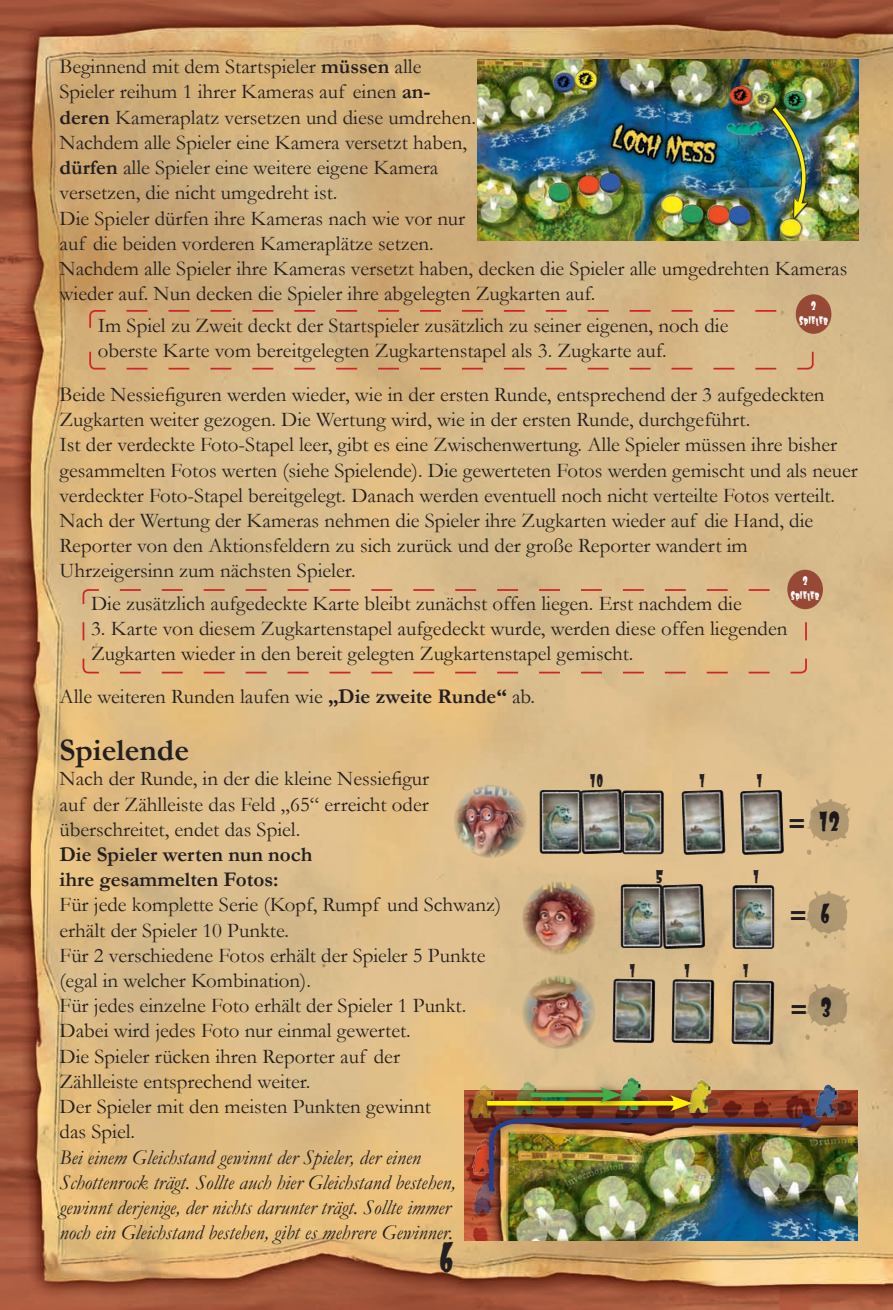
<style>
.page{position:relative;width:893px;height:1310px;background:#fff}
.page>*{position:absolute;margin:0;border:0;box-sizing:border-box;transform-origin:0 0}
.t1{font:42px "Frankie";color:#231f20}
.t2{font:700 31.5px "Garamond";color:#231f20}
.t3{font:700 27.3px "Times";color:#231f20}
.t4{font:27.3px "Frankie";color:#231f20}
.t5{font:21px/25.2px "Garamond";color:#231f20}
.t6{font:italic 21px/25.2px "Garamond";color:#231f20}
.t7{font:700 21px/25.2px "Garamond";color:#231f20}
.t8{font:18.2px "Frankie";color:#231f20}
.t9{font:12.25px/14.7px "Frankie";color:#fff;text-align:center}
.s1{font-weight:700}
.s2{font-family:"Times";font-weight:700}
.s3{font-family:"Frankie";font-weight:400}
</style>
<div class="page">
<img style="left:0;top:0;width:893px;height:1310px">
<svg style="left:88px;top:309px;width:726px;height:61px;background:#d4b080"></svg>
<svg style="left:82px;top:588px;width:726px;height:86px;background:#dbb988"></svg>
<div style="left:796px;top:294px;width:35px;height:40px;background:#964a35;border-radius:50%"></div>
<div style="left:787px;top:570px;width:36px;height:39px;background:#964a35;border-radius:50%"></div>
<img style="left:464px;top:1090px;width:394px;height:150px">
<img style="left:609px;top:1069px;width:49px;height:17px">
<img style="left:806px;top:1076px;width:49px;height:42px">
<img style="left:469px;top:1077px;width:37px;height:46px">
<img style="left:472px;top:1131px;width:8px;height:41px">
<img style="left:506px;top:1073px;width:48px;height:13px">
<img style="left:680px;top:1071px;width:49px;height:16px">
<img style="left:464px;top:1172px;width:49px;height:42px">
<div style="left:480px;top:1104px;width:350px;height:95px;background:#231f20;opacity:.75"></div>
<div style="left:478px;top:1086px;width:222px;height:33px;background:#231f20;opacity:.75"></div>
<div style="left:522px;top:1078px;width:108px;height:33px;background:#231f20;opacity:.75"></div>
<img style="left:487px;top:1087px;width:334px;height:108px">
<img style="left:540px;top:790px;width:123px;height:63px">
<div style="left:540px;top:790px;width:41px;height:63px;border:1px solid #231f20;border-radius:3px"></div>
<svg style="left:580px;top:785px;width:43px;height:73px;background:#837f73"></svg>
<div style="left:623px;top:791px;width:40px;height:63px;border:1px solid #231f20;border-radius:3px"></div>
<svg style="left:682px;top:786px;width:43px;height:72px;background:#868275"></svg>
<svg style="left:741px;top:786px;width:42px;height:72px;background:#868175"></svg>
<img style="left:798px;top:791px;width:51px;height:63px">
<img style="left:454px;top:784px;width:73px;height:74px;border-radius:37px">
<img style="left:477px;top:60px;width:381px;height:180px">
<img style="left:727px;top:83px;width:26px;height:26px">
<img style="left:702px;top:205px;width:29px;height:24px">
<img style="left:781px;top:87px;width:26px;height:18px">
<img style="left:550px;top:67px;width:28px;height:28px">
<img style="left:724px;top:114px;width:46px;height:29px">
<img style="left:775px;top:218px;width:29px;height:22px">
<img style="left:728px;top:203px;width:25px;height:24px">
<img style="left:679px;top:204px;width:25px;height:24px">
<img style="left:593px;top:171px;width:29px;height:24px">
<img style="left:655px;top:194px;width:29px;height:25px">
<img style="left:544px;top:182px;width:26px;height:24px">
<img style="left:571px;top:174px;width:29px;height:25px">
<img style="left:753px;top:87px;width:25px;height:25px">
<img style="left:770px;top:105px;width:49px;height:113px">
<img style="left:570px;top:65px;width:27px;height:26px">
<img style="left:798px;top:977px;width:51px;height:63px">
<svg style="left:732px;top:981px;width:42px;height:73px;background:#7b7667"></svg>
<svg style="left:613px;top:979px;width:42px;height:74px;background:#7b7768"></svg>
<svg style="left:672px;top:979px;width:42px;height:74px;background:#7b7667"></svg>
<img style="left:522px;top:975px;width:74px;height:74px;border-radius:37px">
<img style="left:798px;top:883px;width:51px;height:63px">
<img style="left:621px;top:884px;width:41px;height:64px">
<div style="left:621px;top:885px;width:41px;height:62px;border:1px solid #231f20;border-radius:3px"></div>
<img style="left:522px;top:881px;width:74px;height:74px;border-radius:37px">
<img style="left:733px;top:887px;width:41px;height:61px">
<div style="left:733px;top:885px;width:41px;height:63px;border:1px solid #231f20;border-radius:3px"></div>
<svg style="left:662px;top:880px;width:43px;height:72px;background:#858174"></svg>
<p class="t5" style="left:60px;top:54px;width:789px">Beginnend mit dem Startspieler <span class="s1">müssen</span> alle<br>Spieler reihum 1 ihrer Kameras auf einen <span class="s1">an-<br>deren</span> Kameraplatz versetzen und diese umdrehen.<br>Nachdem alle Spieler eine Kamera versetzt haben,<br><span class="s1">dürfen</span> alle Spieler eine weitere eigene Kamera<br>versetzen, die nicht umgedreht ist.<br>Die Spieler dürfen ihre Kameras nach wie vor nur<br>auf die beiden vorderen Kameraplätze setzen.<br>Nachdem alle Spieler ihre Kameras versetzt haben, decken die Spieler alle umgedrehten Kameras wieder auf. Nun decken die Spieler ihre abgelegten Zugkarten auf.</p>
<p class="t9" style="left:799px;top:299px;width:30px">2<br>SPIELER</p>
<p class="t5" style="left:98px;top:312px;width:632px">Im Spiel zu Zweit deckt der Startspieler zusätzlich zu seiner eigenen, noch die oberste Karte vom bereitgelegten Zugkartenstapel als 3. Zugkarte auf.</p>
<p class="t5" style="left:60px;top:381px;width:800px">Beide Nessiefiguren werden wieder, wie in der ersten Runde, entsprechend der 3 aufgedeckten Zugkarten weiter gezogen. Die Wertung wird, wie in der ersten Runde, durchgeführt.<br>Ist der verdeckte Foto-Stapel leer, gibt es eine Zwischenwertung. Alle Spieler müssen ihre bisher gesammelten Fotos werten (siehe Spielende). Die gewerteten Fotos werden gemischt und als neuer verdeckter Foto-Stapel bereitgelegt. Danach werden eventuell noch nicht verteilte Fotos verteilt.<br>Nach der Wertung der Kameras nehmen die Spieler ihre Zugkarten wieder auf die Hand, die Reporter von den Aktionsfeldern zu sich zurück und der große Reporter wandert im Uhrzeigersinn zum nächsten Spieler.</p>
<p class="t9" style="left:791px;top:574px;width:30px">2<br>SPIELER</p>
<p class="t5" style="left:91px;top:590px;width:652px">Die zusätzlich aufgedeckte Karte bleibt zunächst offen liegen. Erst nachdem die</p>
<p class="t5" style="left:91px;top:615px;width:698px">3. Karte von diesem Zugkartenstapel aufgedeckt wurde, werden diese offen liegenden<br>Zugkarten wieder in den bereit gelegten Zugkartenstapel gemischt.</p>
<p class="t5" style="left:60px;top:684px;width:477px">Alle weiteren Runden laufen wie <span class="s1">„Die zweite Runde“</span> ab.</p>
<h2 class="t2" style="left:60px;top:731px;width:131px">Spielende</h2>
<p class="t5" style="left:60px;top:766px;width:371px;text-align:justify">Nach der Runde, in der die kleine Nessiefigur auf der Zählleiste das Feld „65“ erreicht oder überschreitet, endet das Spiel.</p>
<p class="t7" style="left:60px;top:841px;width:254px">Die Spieler werten nun noch ihre gesammelten Fotos:</p>
<p class="t5" style="left:60px;top:892px;width:443px">Für jede komplette Serie (Kopf, Rumpf und Schwanz) erhält der Spieler 10 Punkte.<br>Für 2 verschiedene Fotos erhält der Spieler 5 Punkte (egal in welcher Kombination).<br>Für jedes einzelne Foto erhält der Spieler 1 Punkt.<br>Dabei wird jedes Foto nur einmal gewertet.<br>Die Spieler rücken ihren Reporter auf der<br>Zählleiste entsprechend weiter.<br>Der Spieler mit den meisten Punkten gewinnt<br>das Spiel.</p>
<p class="t6" style="left:60px;top:1144px;width:398px">Bei einem Gleichstand gewinnt der Spieler, der einen Schottenrock trägt. Sollte auch hier Gleichstand bestehen, gewinnt derjenige, der nichts darunter trägt. Sollte immer noch ein Gleichstand bestehen, gibt es mehrere Gewinner.</p>
<h1 class="t1" style="left:438px;top:1238px;width:18px">6</h1>
<p class="t8" style="left:590px;top:772px;width:16px">10</p>
<p class="t8" style="left:699px;top:772px;width:8px">1</p>
<p class="t8" style="left:756px;top:772px;width:8px">1</p>
<p class="t8" style="left:655px;top:868px;width:10px">5</p>
<p class="t8" style="left:753px;top:868px;width:8px">1</p>
<p class="t8" style="left:629px;top:962px;width:8px">1</p>
<p class="t8" style="left:684px;top:962px;width:8px">1</p>
<p class="t8" style="left:742px;top:962px;width:8px">1</p>
<p class="t4" style="left:789px;top:809px;width:53px"><span class="s2">=</span> 12</p>
<p class="t3" style="left:790px;top:888px;width:42px">= <span class="s3">6</span></p>
<p class="t3" style="left:791px;top:981px;width:43px">= <span class="s3">3</span></p>
</div>
